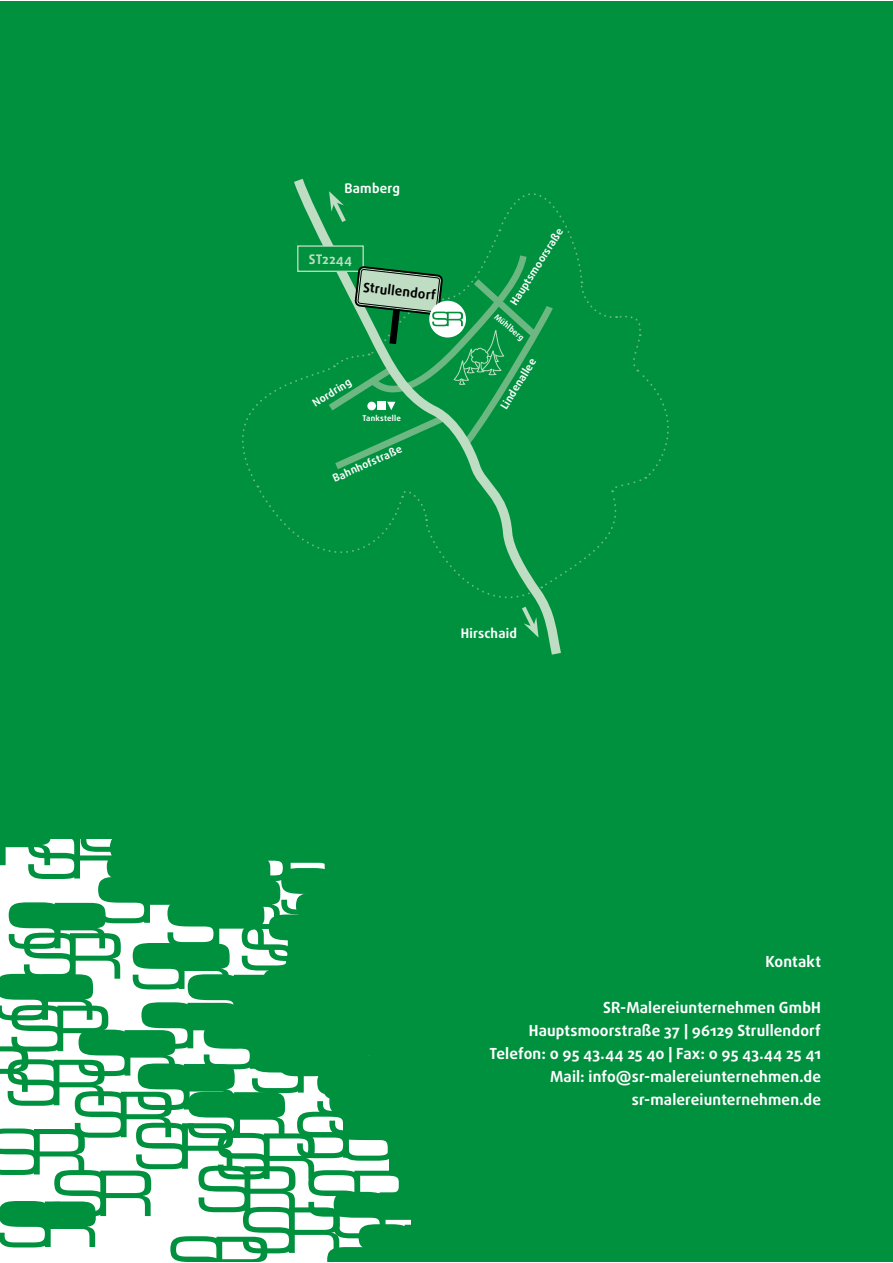
<style>
.page{position:relative;width:893px;height:1263px;background:#fff}
.page>*{position:absolute;margin:0;border:0;box-sizing:border-box;transform-origin:0 0}
.t1{font:700 15.3px/23px "Daxline Pro";letter-spacing:.01em;color:#fff;text-align:right}
.t2{font:700 13.2px "Daxline Pro";letter-spacing:.015em;color:#fff}
.t3{font:700 13.2px "Daxline Pro";color:#000}
.t4{font:700 13.2px "Daxline Pro";letter-spacing:.015em;color:#bfddc2}
.t5{font:700 10.65px "Daxline Pro";color:#fff}
.t6{font:700 7.95px "Daxline Pro";letter-spacing:.025em;color:#fff}
</style>
<div class="page">
<div style="left:0;top:1px;width:893px;height:838px;background:#00913e"></div>
<div style="left:411px;top:563px;width:482px;height:698px;background:#00913e"></div>
<svg style="left:242px;top:178px;width:427px;height:460px"></svg>
<svg style="left:0;top:839px;width:467px;height:423px"></svg>
<p class="t2" style="left:344px;top:180px;width:57px">Bamberg</p>
<p class="t4" style="left:309px;top:250px;width:45px">ST2244</p>
<p class="t3" style="left:364px;top:278px;width:75px;rotate:6deg">Strullendorf</p>
<p class="t5" style="left:310px;top:398px;width:45px;rotate:-32deg">Nordring</p>
<p class="t5" style="left:330px;top:472px;width:76px;rotate:-24deg">Bahnhofstraße</p>
<p class="t6" style="left:362px;top:413px;width:40px">Tankstelle</p>
<p class="t5" style="left:507px;top:300px;width:91px;rotate:-58deg">Hauptsmoorsraße</p>
<p class="t6" style="left:499px;top:311px;width:37px;rotate:40deg">Mühlberg</p>
<p class="t5" style="left:497px;top:404px;width:59px;rotate:-58deg">Lindenallee</p>
<p class="t2" style="left:461px;top:625px;width:58px">Hirschaid</p>
<p class="t1" style="left:765px;top:950px;width:57px">Kontakt</p>
<p class="t1" style="left:490px;top:996px;width:333px">SR-Malereiunternehmen GmbH Hauptsmoorstraße 37 | 96129 Strullendorf Telefon: 0 95 43.44 25 40 | Fax: 0 95 43.44 25 41<br>Mail: info@sr-malereiunternehmen.de sr-malereiunternehmen.de</p>
</div>
